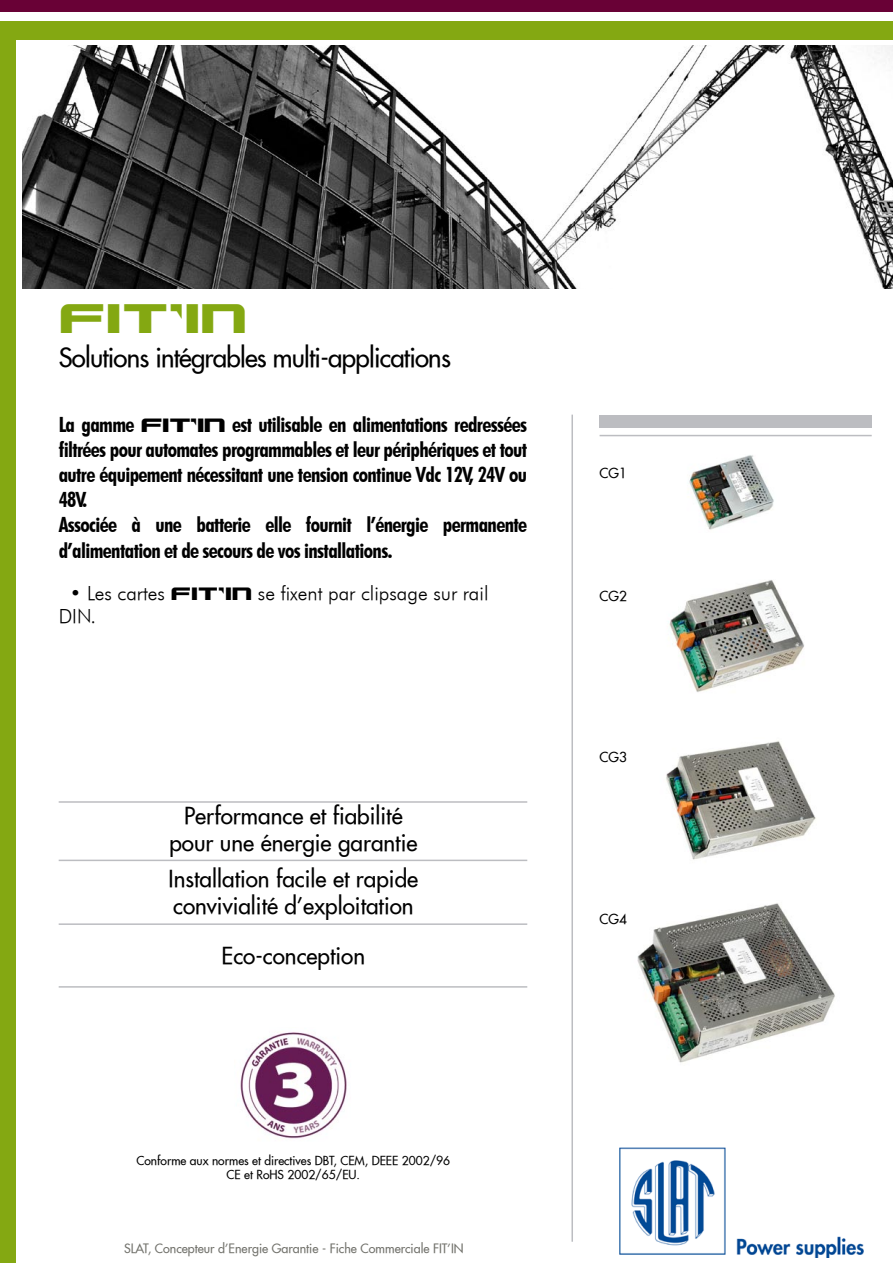
<style>
.page{position:relative;width:893px;height:1263px;background:#fff}
.page>*{position:absolute;margin:0;border:0;box-sizing:border-box;transform-origin:0 0}
.t1{font:45px "Gunship";color:#84a812}
.t2{font:25.8px "Futura Extended";letter-spacing:-.03em;color:#000}
.t3{font:22.5px/27px "Futura Extended";color:#000;text-align:center}
.t4{font:700 condensed 21px/25.2px "Futura BT";letter-spacing:-.03em;color:#000}
.t5{font:italic 19.5px/23.4px "Futura";color:#000}
.t6{font:13.5px "Futura Extended";color:#000}
.t7{font:12.45px "Futura Extended";color:#72726c}
.t8{font:12px/14.4px "Futura Extended";color:#000;text-align:center}
.s1{font-family:"Gunship";font-weight:400;font-stretch:normal}
.s2{font-family:"Gunship";font-style:normal}
</style>
<div class="page">
<div style="left:0;top:0;width:893px;height:12px;background:#690136"></div>
<div style="left:0;top:21px;width:893px;height:18px;background:#84a812"></div>
<div style="left:0;top:29px;width:16px;height:1234px;background:#84a812"></div>
<img style="left:22px;top:45px;width:871px;height:243px">
<img style="left:619px;top:1147px;width:245px;height:111px">
<hr style="left:571px;top:415px;width:2px;height:827px;background:#bcbdc1">
<hr style="left:600px;top:435px;width:272px;height:1px;background:#bcbdc1">
<div style="left:600px;top:416px;width:272px;height:12px;background:#bcbdc1"></div>
<hr style="left:59px;top:801px;width:468px;height:2px;background:#bcbdc1">
<hr style="left:59px;top:860px;width:468px;height:1px;background:#bcbdc1">
<hr style="left:59px;top:923px;width:468px;height:2px;background:#bcbdc1">
<hr style="left:59px;top:986px;width:468px;height:2px;background:#bcbdc1">
<img style="left:240px;top:1032px;width:107px;height:107px">
<img style="left:689px;top:455px;width:85px;height:75px">
<img style="left:668px;top:580px;width:136px;height:112px">
<img style="left:666px;top:741px;width:150px;height:119px">
<img style="left:637px;top:903px;width:198px;height:160px">
<h1 class="t1" style="left:59px;top:292px;width:190px">FIT’IN</h1>
<p class="t2" style="left:59px;top:341px;width:394px">Solutions intégrables multi-applications</p>
<p class="t4" style="left:59px;top:411px;width:470px">La gamme <span class="s1">FIT’IN</span> est utilisable en alimentations redressées filtrées pour automates programmables et leur périphériques et tout autre équipement nécessitant une tension continue Vdc 12V, 24V ou 48V.<br>Associée à une batterie elle fournit l’énergie permanente d’alimentation et de secours de vos installations.</p>
<p class="t5" style="left:59px;top:581px;width:431px;text-indent:11px">• Les cartes <span class="s2">FIT’IN</span> se fixent par clipsage sur rail<br>DIN.</p>
<p class="t3" style="left:169px;top:802px;width:250px">Performance et fiabilité pour une énergie garantie</p>
<p class="t3" style="left:169px;top:865px;width:251px;text-align:left">Installation facile et rapide convivialité d’exploitation</p>
<p class="t3" style="left:222px;top:941px;width:145px">Eco-conception</p>
<p class="t6" style="left:600px;top:464px;width:29px">CG1</p>
<p class="t6" style="left:600px;top:587px;width:29px">CG2</p>
<p class="t6" style="left:600px;top:748px;width:29px">CG3</p>
<p class="t6" style="left:600px;top:910px;width:29px">CG4</p>
<p class="t8" style="left:137px;top:1153px;width:315px">Conforme aux normes et directives DBT, CEM, DEEE 2002/96<br>CE et RoHS 2002/65/EU.</p>
<p class="t7" style="left:124px;top:1240px;width:341px">SLAT, Concepteur d’Energie Garantie - Fiche Commerciale FIT’IN</p>
</div>
